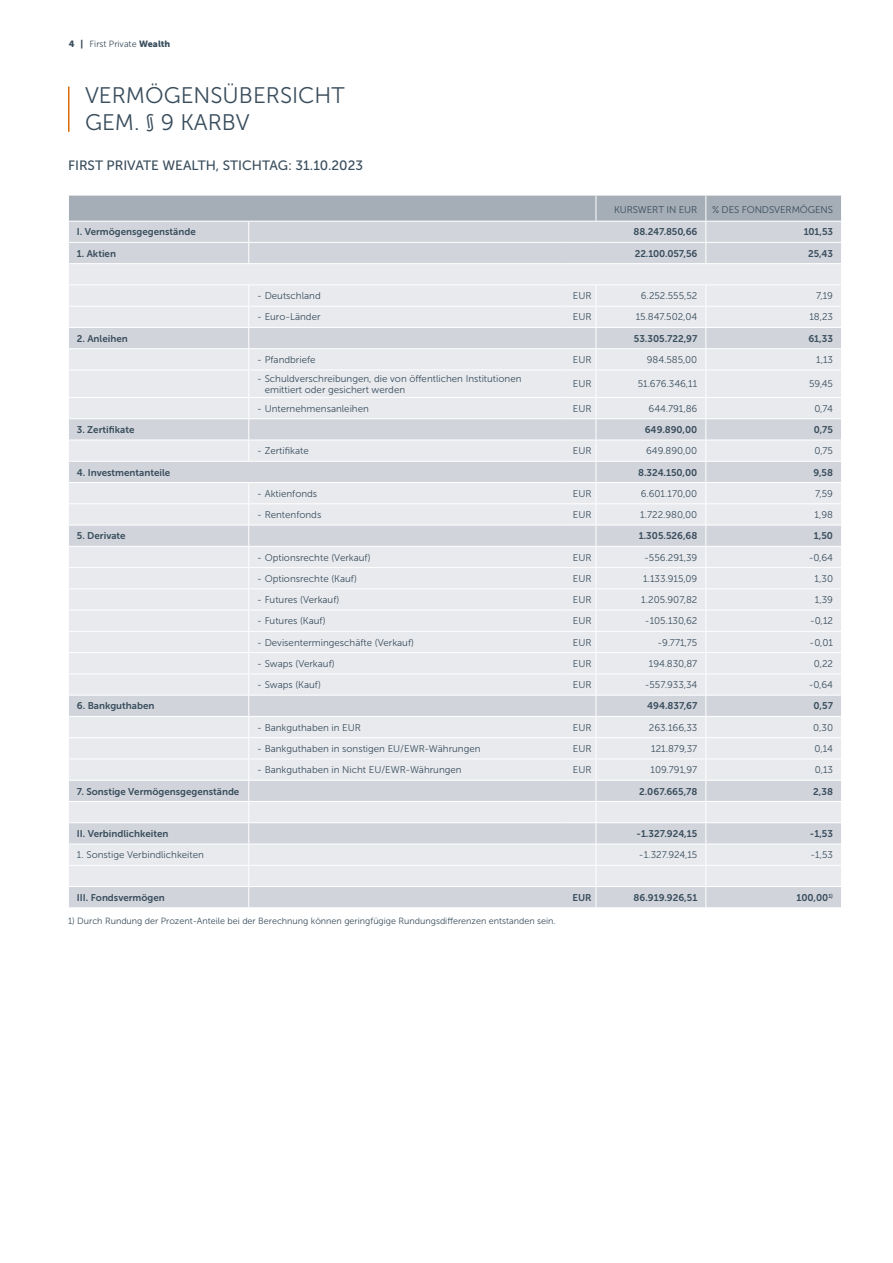
<style>
.page{position:relative;width:893px;height:1263px;background:#fff}
.page>*{position:absolute;margin:0;border:0;box-sizing:border-box;transform-origin:0 0}
.t1{font:22.5px/27px "Museo Sans 300";color:#394d5c}
.t2{font:13.5px "Museo Sans 500";color:#394d5c}
.t3{font:9.75px/11.7px "Museo Sans 300";color:#394d5c}
.t4{font:9.75px "Museo Sans 700";color:#394d5c}
.t5{font:9px "Museo Sans 300";color:#394d5c}
.s1{font-family:"Museo Sans 900"}
</style>
<div class="page">
<hr style="left:68px;top:87px;width:2px;height:45px;background:#dc6b02">
<svg style="left:68px;top:196px;width:774px;height:711px"></svg>
<p class="t5" style="left:69px;top:39px;width:103px"><span class="s1">4 |</span> First Private <span class="s1">Wealth</span></p>
<h1 class="t1" style="left:85px;top:82px;width:261px">VERMÖGENSÜBERSICHT<br>GEM. § 9 KARBV</h1>
<h2 class="t2" style="left:68px;top:157px;width:297px">FIRST PRIVATE WEALTH, STICHTAG: 31.10.2023</h2>
<p class="t3" style="left:614px;top:203px;width:85px">KURSWERT IN EUR</p>
<p class="t3" style="left:712px;top:203px;width:123px">% DES FONDSVERMÖGENS</p>
<p class="t4" style="left:77px;top:227px;width:120px">I. Vermögensgegenstände</p>
<p class="t4" style="left:634px;top:227px;width:65px">88.247.850,66</p>
<p class="t4" style="left:804px;top:227px;width:31px">101,53</p>
<p class="t4" style="left:77px;top:248px;width:41px">1. Aktien</p>
<p class="t4" style="left:635px;top:248px;width:64px">22.100.057,56</p>
<p class="t4" style="left:808px;top:248px;width:26px">25,43</p>
<p class="t3" style="left:257px;top:290px;width:65px">- Deutschland</p>
<p class="t3" style="left:573px;top:290px;width:20px">EUR</p>
<p class="t3" style="left:641px;top:290px;width:58px">6.252.555,52</p>
<p class="t3" style="left:816px;top:290px;width:19px">7,19</p>
<p class="t3" style="left:257px;top:311px;width:65px">- Euro-Länder</p>
<p class="t3" style="left:573px;top:311px;width:20px">EUR</p>
<p class="t3" style="left:636px;top:311px;width:63px">15.847.502,04</p>
<p class="t3" style="left:809px;top:311px;width:25px">18,23</p>
<p class="t4" style="left:77px;top:333px;width:52px">2. Anleihen</p>
<p class="t4" style="left:634px;top:333px;width:65px">53.305.722,97</p>
<p class="t4" style="left:808px;top:333px;width:26px">61,33</p>
<p class="t3" style="left:257px;top:354px;width:60px">- Pfandbriefe</p>
<p class="t3" style="left:573px;top:354px;width:20px">EUR</p>
<p class="t3" style="left:647px;top:354px;width:52px">984.585,00</p>
<p class="t3" style="left:816px;top:354px;width:18px">1,13</p>
<p class="t3" style="left:265px;top:372px;width:258px;text-indent:-7px">- Schuldverschreibungen, die von öffentlichen Institutionen emittiert oder gesichert werden</p>
<p class="t3" style="left:573px;top:378px;width:20px">EUR</p>
<p class="t3" style="left:638px;top:378px;width:61px">51.676.346,11</p>
<p class="t3" style="left:809px;top:378px;width:25px">59,45</p>
<p class="t3" style="left:257px;top:403px;width:113px">- Unternehmensanleihen</p>
<p class="t3" style="left:573px;top:403px;width:20px">EUR</p>
<p class="t3" style="left:649px;top:403px;width:50px">644.791,86</p>
<p class="t3" style="left:814px;top:403px;width:20px">0,74</p>
<p class="t4" style="left:77px;top:424px;width:59px">3. Zertifikate</p>
<p class="t4" style="left:645px;top:424px;width:54px">649.890,00</p>
<p class="t4" style="left:814px;top:424px;width:21px">0,75</p>
<p class="t3" style="left:257px;top:445px;width:53px">- Zertifikate</p>
<p class="t3" style="left:573px;top:445px;width:20px">EUR</p>
<p class="t3" style="left:646px;top:445px;width:53px">649.890,00</p>
<p class="t3" style="left:814px;top:445px;width:20px">0,75</p>
<p class="t4" style="left:77px;top:467px;width:95px">4. Investmentanteile</p>
<p class="t4" style="left:638px;top:467px;width:61px">8.324.150,00</p>
<p class="t4" style="left:813px;top:467px;width:21px">9,58</p>
<p class="t3" style="left:257px;top:488px;width:61px">- Aktienfonds</p>
<p class="t3" style="left:573px;top:488px;width:20px">EUR</p>
<p class="t3" style="left:641px;top:488px;width:58px">6.601.170,00</p>
<p class="t3" style="left:815px;top:488px;width:19px">7,59</p>
<p class="t3" style="left:257px;top:509px;width:66px">- Rentenfonds</p>
<p class="t3" style="left:573px;top:509px;width:20px">EUR</p>
<p class="t3" style="left:640px;top:509px;width:59px">1.722.980,00</p>
<p class="t3" style="left:815px;top:509px;width:20px">1,98</p>
<p class="t4" style="left:77px;top:530px;width:50px">5. Derivate</p>
<p class="t4" style="left:639px;top:530px;width:60px">1.305.526,68</p>
<p class="t4" style="left:814px;top:530px;width:21px">1,50</p>
<p class="t3" style="left:257px;top:551px;width:115px">- Optionsrechte (Verkauf)</p>
<p class="t3" style="left:573px;top:551px;width:20px">EUR</p>
<p class="t3" style="left:644px;top:551px;width:55px">-556.291,39</p>
<p class="t3" style="left:809px;top:551px;width:26px">-0,64</p>
<p class="t3" style="left:257px;top:573px;width:101px">- Optionsrechte (Kauf)</p>
<p class="t3" style="left:573px;top:573px;width:20px">EUR</p>
<p class="t3" style="left:643px;top:573px;width:56px">1.133.915,09</p>
<p class="t3" style="left:815px;top:573px;width:20px">1,30</p>
<p class="t3" style="left:257px;top:594px;width:84px">- Futures (Verkauf)</p>
<p class="t3" style="left:573px;top:594px;width:20px">EUR</p>
<p class="t3" style="left:641px;top:594px;width:58px">1.205.907,82</p>
<p class="t3" style="left:815px;top:594px;width:20px">1,39</p>
<p class="t3" style="left:257px;top:615px;width:70px">- Futures (Kauf)</p>
<p class="t3" style="left:573px;top:615px;width:20px">EUR</p>
<p class="t3" style="left:645px;top:615px;width:54px">-105.130,62</p>
<p class="t3" style="left:810px;top:615px;width:25px">-0,12</p>
<p class="t3" style="left:257px;top:636px;width:158px">- Devisentermingeschäfte (Verkauf)</p>
<p class="t3" style="left:573px;top:636px;width:20px">EUR</p>
<p class="t3" style="left:657px;top:636px;width:41px">-9.771,75</p>
<p class="t3" style="left:810px;top:636px;width:25px">-0,01</p>
<p class="t3" style="left:257px;top:658px;width:79px">- Swaps (Verkauf)</p>
<p class="t3" style="left:573px;top:658px;width:20px">EUR</p>
<p class="t3" style="left:649px;top:658px;width:50px">194.830,87</p>
<p class="t3" style="left:814px;top:658px;width:21px">0,22</p>
<p class="t3" style="left:257px;top:679px;width:65px">- Swaps (Kauf)</p>
<p class="t3" style="left:573px;top:679px;width:20px">EUR</p>
<p class="t3" style="left:645px;top:679px;width:54px">-557.933,34</p>
<p class="t3" style="left:809px;top:679px;width:26px">-0,64</p>
<p class="t4" style="left:77px;top:701px;width:79px">6. Bankguthaben</p>
<p class="t4" style="left:647px;top:701px;width:52px">494.837,67</p>
<p class="t4" style="left:814px;top:701px;width:21px">0,57</p>
<p class="t3" style="left:257px;top:722px;width:105px">- Bankguthaben in EUR</p>
<p class="t3" style="left:573px;top:722px;width:20px">EUR</p>
<p class="t3" style="left:649px;top:722px;width:50px">263.166,33</p>
<p class="t3" style="left:813px;top:722px;width:21px">0,30</p>
<p class="t3" style="left:257px;top:743px;width:225px">- Bankguthaben in sonstigen EU/EWR-Währungen</p>
<p class="t3" style="left:573px;top:743px;width:20px">EUR</p>
<p class="t3" style="left:651px;top:743px;width:48px">121.879,37</p>
<p class="t3" style="left:815px;top:743px;width:20px">0,14</p>
<p class="t3" style="left:257px;top:764px;width:206px">- Bankguthaben in Nicht EU/EWR-Währungen</p>
<p class="t3" style="left:573px;top:764px;width:20px">EUR</p>
<p class="t3" style="left:650px;top:764px;width:48px">109.791,97</p>
<p class="t3" style="left:815px;top:764px;width:20px">0,13</p>
<p class="t4" style="left:77px;top:786px;width:164px">7. Sonstige Vermögensgegenstände</p>
<p class="t4" style="left:639px;top:786px;width:60px">2.067.665,78</p>
<p class="t4" style="left:813px;top:786px;width:21px">2,38</p>
<p class="t4" style="left:77px;top:828px;width:93px">II. Verbindlichkeiten</p>
<p class="t4" style="left:636px;top:828px;width:62px">-1.327.924,15</p>
<p class="t4" style="left:810px;top:828px;width:25px">-1,53</p>
<p class="t3" style="left:77px;top:849px;width:129px">1. Sonstige Verbindlichkeiten</p>
<p class="t3" style="left:639px;top:849px;width:60px">-1.327.924,15</p>
<p class="t3" style="left:810px;top:849px;width:24px">-1,53</p>
<p class="t4" style="left:77px;top:892px;width:89px">III. Fondsvermögen</p>
<p class="t4" style="left:572px;top:892px;width:21px">EUR</p>
<p class="t4" style="left:634px;top:892px;width:65px">86.919.926,51</p>
<p class="t4" style="left:796px;top:892px;width:38px">100,00<sup>1)</sup></p>
<p class="t5" style="left:68px;top:916px;width:489px">1) Durch Rundung der Prozent-Anteile bei der Berechnung können geringfügige Rundungsdifferenzen entstanden sein.</p>
</div>
